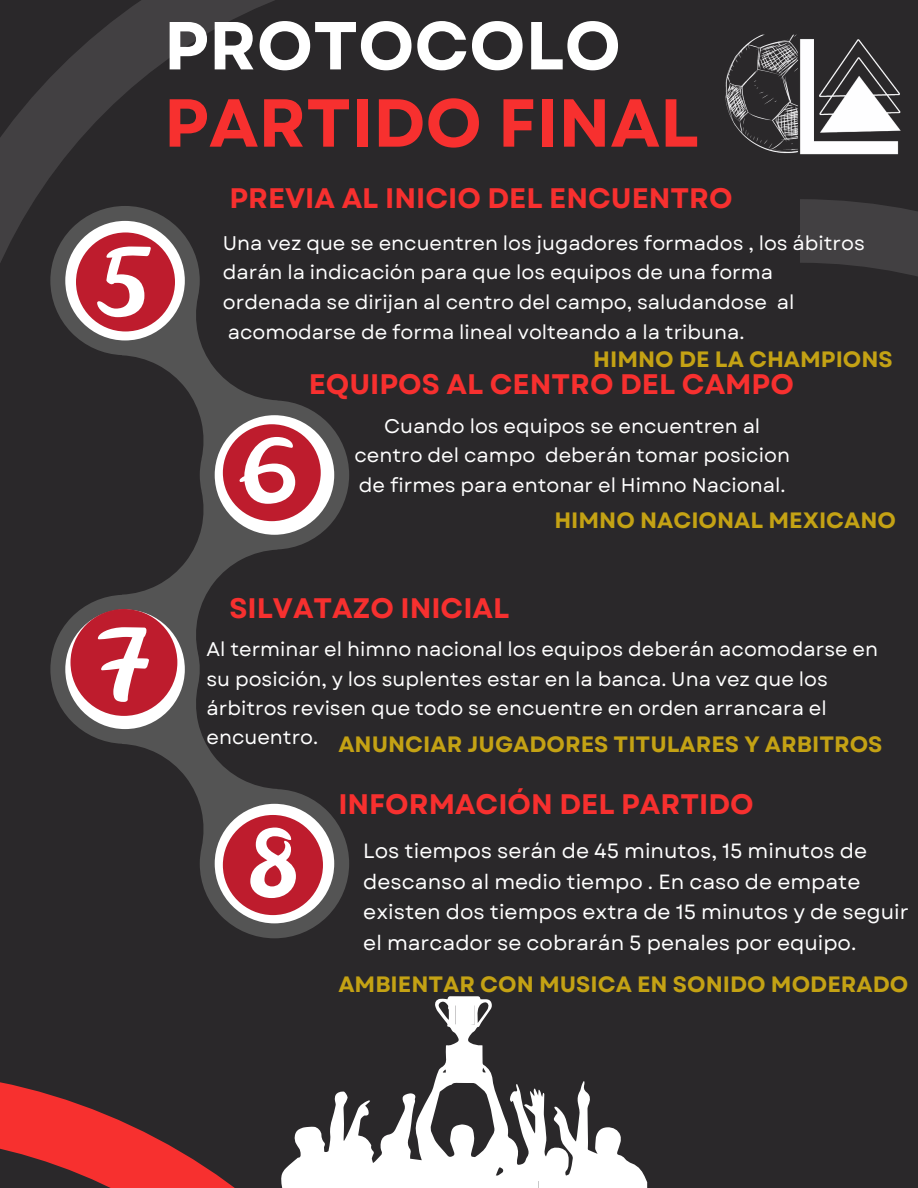
<style>
.page{position:relative;width:918px;height:1188px;background:#2a282a}
.page>*{position:absolute;margin:0;border:0;box-sizing:border-box;transform-origin:0 0}
.t1{font:700 67.8px/77.2px "Garet";color:#f7302f}
.t2{font:700 28.2px "Garet";color:#f7302f}
.t3{font:700 22.2px "Garet";color:#c4a214}
.t4{font:20.55px/30.5px "Garet";color:#fff}
.t5{font:19.8px/29.2px "Garet";color:#fff}
.s1{color:#fff}
</style>
<div class="page">
<svg style="left:0;top:0;width:275px;height:263px"></svg>
<svg style="left:50px;top:206px;width:299px;height:700px"></svg>
<div style="left:65px;top:221px;width:120px;height:119px;background:#fff;border-radius:50%"></div>
<div style="left:215px;top:415px;width:119px;height:120px;background:#fff;border-radius:50%"></div>
<div style="left:65px;top:610px;width:120px;height:119px;background:#fff;border-radius:50%"></div>
<div style="left:215px;top:804px;width:119px;height:119px;background:#fff;border-radius:50%"></div>
<svg style="left:800px;top:203px;width:118px;height:73px;background:#3e3c3e"></svg>
<svg style="left:0;top:906px;width:336px;height:282px"></svg>
<svg style="left:280px;top:996px;width:367px;height:192px"></svg>
<svg style="left:455px;top:1002px;width:20px;height:25px"></svg>
<div style="left:371px;top:1168px;width:167px;height:20px;background:#fff"></div>
<img style="left:725px;top:34px;width:176px;height:169px">
<svg style="left:76px;top:232px;width:99px;height:99px"></svg>
<svg style="left:223px;top:424px;width:98px;height:97px"></svg>
<svg style="left:71px;top:609px;width:106px;height:107px"></svg>
<svg style="left:223px;top:815px;width:100px;height:100px"></svg>
<p class="t1" style="left:164px;top:7px;width:537px"><span class="s1">PROTOCOLO<br></span>PARTIDO FINAL</p>
<p class="t2" style="left:229px;top:177px;width:505px">PREVIA AL INICIO DEL ENCUENTRO</p>
<p class="t5" style="left:223px;top:228px;width:644px;line-height:29.7px">Una vez que se encuentren los jugadores formados , los ábitros darán la indicación para que los equipos de una forma ordenada se dirijan al centro del campo, saludandose al acomodarse de forma lineal volteando a la tribuna.</p>
<p class="t3" style="left:593px;top:344px;width:301px">HIMNO DE LA CHAMPIONS</p>
<p class="t2" style="left:309px;top:364px;width:487px">EQUIPOS AL CENTRO DEL CAMPO</p>
<p class="t5" style="left:354px;top:412px;width:437px;text-align:center">Cuando los equipos se encuentren al centro del campo deberán tomar posicion de firmes para entonar el Himno Nacional.</p>
<p class="t3" style="left:554px;top:504px;width:343px">HIMNO NACIONAL MEXICANO</p>
<p class="t2" style="left:229px;top:587px;width:282px">SILVATAZO INICIAL</p>
<p class="t5" style="left:207px;top:635px;width:673px">Al terminar el himno nacional los equipos deberán acomodarse en su posición, y los suplentes estar en la banca. Una vez que los árbitros revisen que todo se encuentre en orden arrancara el encuentro.</p>
<p class="t3" style="left:338px;top:728px;width:546px">ANUNCIAR JUGADORES TITULARES Y ARBITROS</p>
<p class="t2" style="left:338px;top:783px;width:417px">INFORMACIÓN DEL PARTIDO</p>
<p class="t4" style="left:363px;top:836px;width:547px">Los tiempos serán de 45 minutos, 15 minutos de descanso al medio tiempo . En caso de empate existen dos tiempos extra de 15 minutos y de seguir el marcador se cobrarán 5 penales por equipo.</p>
<p class="t3" style="left:338px;top:968px;width:571px">AMBIENTAR CON MUSICA EN SONIDO MODERADO</p>
</div>
